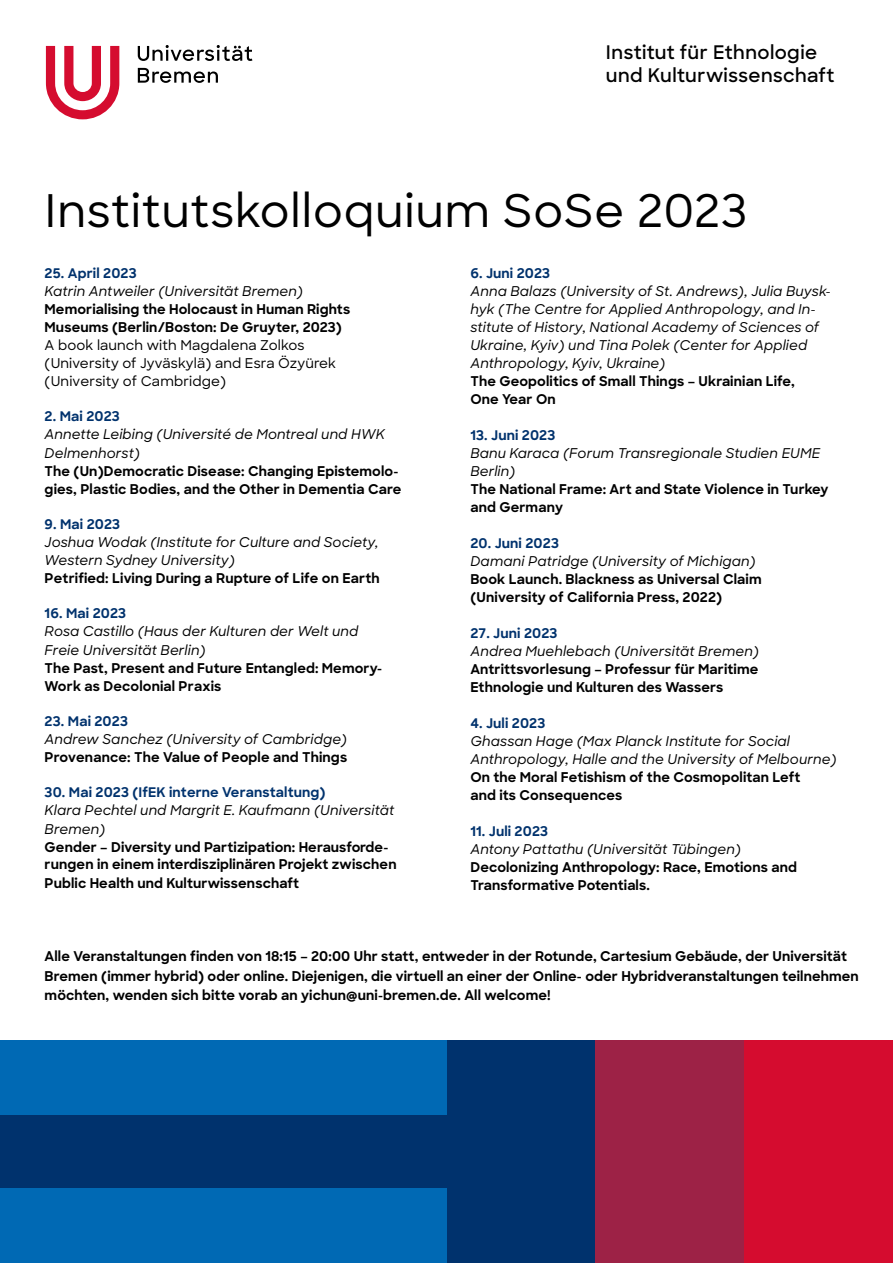
<style>
.page{position:relative;width:893px;height:1263px;background:#fff}
.page>*{position:absolute;margin:0;border:0;box-sizing:border-box;transform-origin:0 0}
.t1{font:500 45px "Sharp Sans";letter-spacing:.02em;color:#000}
.t2{font:600 18.75px/23.2px "Sharp Sans";letter-spacing:.02em;color:#000}
.Auszeichnungstext{font:700 13.5px/18.1px "Sharp Sans";letter-spacing:.01em;color:#000}
.Auszeichnungstext-2{font:italic 500 13.5px/18.1px "Sharp Sans";letter-spacing:.01em;color:#000}
.Auszeichnungstext-3{font:500 13.5px/18.1px "Sharp Sans";letter-spacing:.01em;color:#000}
.Auszeichnungstext-4{font:700 13.5px "Sharp Sans";letter-spacing:.01em;color:#00326d}
.s1{font-weight:700;color:#00326d}
.s2{font-style:italic}
.s3{font-weight:700}
.s4{color:#00326d}
.s5{font-weight:500;font-style:italic}
.s6{font-weight:700;font-style:normal;color:#00326d}
.s7{font-weight:700;font-style:normal}
</style>
<div class="page">
<svg style="left:138px;top:68px;width:80px;height:15px"></svg>
<svg style="left:138px;top:45px;width:115px;height:16px"></svg>
<svg style="left:46px;top:46px;width:73px;height:73px"></svg>
<div style="left:0;top:1040px;width:595px;height:223px;background:#00326d"></div>
<div style="left:0;top:1189px;width:446px;height:74px;background:#0069b4"></div>
<div style="left:0;top:1040px;width:446px;height:74px;background:#0069b4"></div>
<div style="left:595px;top:1040px;width:298px;height:223px;background:#d50c2f"></div>
<div style="left:595px;top:1040px;width:149px;height:223px;background:#9d2246"></div>
<p class="t2" style="left:606px;top:40px;width:230px">Institut für Ethnologie und Kulturwissenschaft</p>
<p class="t1" style="left:45px;top:178px;width:704px">Institutskolloquium SoSe 2023</p>
<p class="Auszeichnungstext-3" style="left:45px;top:263px;width:307px"><span class="s1">25. April 2023<br></span><span class="s2">Katrin Antweiler (Universität Bremen)<br></span><span class="s3">Memorialising the Holocaust in Human Rights Museums (Berlin/Boston: De Gruyter, 2023)<br></span>A book launch with Magdalena Zolkos (University of Jyväskylä) and Esra Özyürek (University of Cambridge)</p>
<p class="Auszeichnungstext" style="left:45px;top:407px;width:358px"><span class="s4">2. Mai 2023<br></span><span class="s5">Annette Leibing (Université de Montreal und HWK Delmenhorst)<br></span>The (Un)Democratic Disease: Changing Epistemolo&shy;gies, Plastic Bodies, and the Other in Dementia Care</p>
<p class="Auszeichnungstext-2" style="left:45px;top:514px;width:336px"><span class="s6">9. Mai 2023<br></span>Joshua Wodak (Institute for Culture and Society, Western Sydney University)<br><span class="s7">Petrified: Living During a Rupture of Life on Earth</span></p>
<p class="Auszeichnungstext" style="left:45px;top:604px;width:339px"><span class="s4">16. Mai 2023<br></span><span class="s5">Rosa Castillo (Haus der Kulturen der Welt und<br>Freie Universität Berlin)<br></span>The Past, Present and Future Entangled: Memory-<br>Work as Decolonial Praxis</p>
<p class="Auszeichnungstext-2" style="left:45px;top:711px;width:304px"><span class="s6">23. Mai 2023<br></span>Andrew Sanchez (University of Cambridge)<br><span class="s7">Provenance: The Value of People and Things</span></p>
<p class="Auszeichnungstext" style="left:45px;top:783px;width:353px"><span class="s4">30. Mai 2023 (IfEK interne Veranstaltung)<br></span><span class="s5">Klara Pechtel und Margrit E. Kaufmann (Universität Bremen)<br></span>Gender – Diversity und Partizipation: Herausforde&shy;rungen in einem interdisziplinären Projekt zwischen Public Health und Kulturwissenschaft</p>
<p class="Auszeichnungstext-2" style="left:470px;top:263px;width:362px"><span class="s6">6. Juni 2023<br></span>Anna Balazs (University of St. Andrews), Julia Buysk&shy;hyk (The Centre for Applied Anthropology, and In&shy;stitute of History, National Academy of Sciences of Ukraine, Kyiv) und Tina Polek (Center for Applied Anthropology, Kyiv, Ukraine)<br><span class="s7">The Geopolitics of Small Things – Ukrainian Life,<br>One Year On</span></p>
<p class="Auszeichnungstext" style="left:470px;top:425px;width:360px"><span class="s4">13. Juni 2023<br></span><span class="s5">Banu Karaca (Forum Transregionale Studien EUME<br>Berlin)<br></span>The National Frame: Art and State Violence in Turkey and Germany</p>
<p class="Auszeichnungstext" style="left:470px;top:533px;width:293px"><span class="s4">20. Juni 2023<br></span><span class="s5">Damani Patridge (University of Michigan)<br></span>Book Launch. Blackness as Universal Claim (University of California Press, 2022)</p>
<p class="Auszeichnungstext-4" style="left:470px;top:623px;width:89px">27. Juni 2023</p>
<p class="Auszeichnungstext-2" style="left:470px;top:641px;width:290px">Andrea Muehlebach (Universität Bremen)</p>
<p class="Auszeichnungstext" style="left:470px;top:660px;width:290px">Antrittsvorlesung – Professur für Maritime<br>Ethnologie und Kulturen des Wassers</p>
<p class="Auszeichnungstext-2" style="left:470px;top:713px;width:368px"><span class="s6">4. Juli 2023<br></span>Ghassan Hage (Max Planck Institute for Social Anthropology, Halle and the University of Melbourne)<br><span class="s7">On the Moral Fetishism of the Cosmopolitan Left<br>and its Consequences</span></p>
<p class="Auszeichnungstext" style="left:470px;top:821px;width:328px"><span class="s4">11. Juli 2023<br></span><span class="s5">Antony Pattathu (Universität Tübingen)<br></span>Decolonizing Anthropology: Race, Emotions and Transformative Potentials.</p>
<p class="Auszeichnungstext" style="left:45px;top:946px;width:816px;line-height:19.5px">Alle Veranstaltungen finden von 18:15 – 20:00 Uhr statt, entweder in der Rotunde, Cartesium Gebäude, der Universität<br>Bremen (immer hybrid) oder online. Diejenigen, die virtuell an einer der Online- oder Hybridveranstaltungen teilnehmen möchten, wenden sich bitte vorab an yichun@uni-bremen.de. All welcome!</p>
</div>
